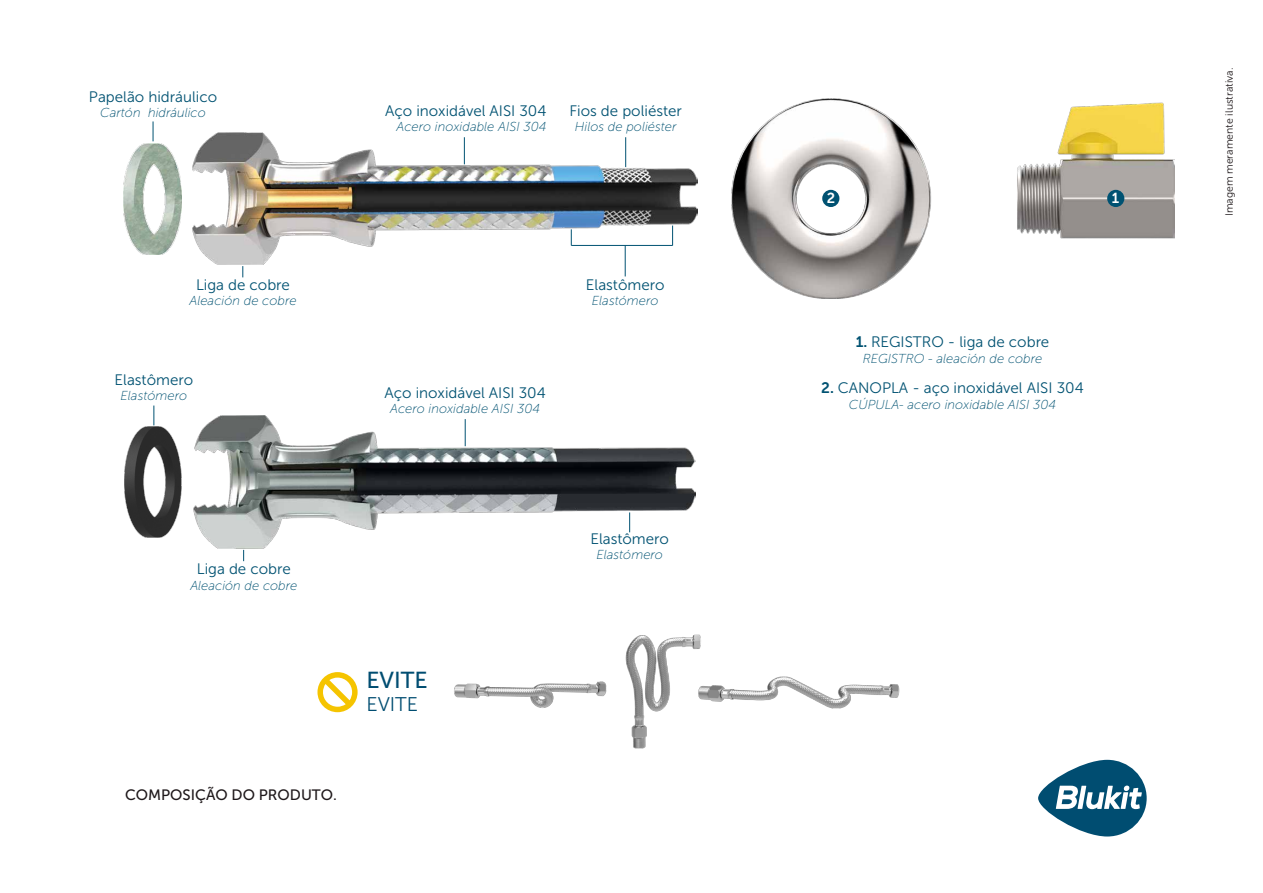
<style>
.page{position:relative;width:1263px;height:893px;background:#fff}
.page>*{position:absolute;margin:0;border:0;box-sizing:border-box;transform-origin:0 0}
.t1{font:23.1px "Museo Sans 500";color:#004d71}
.t2{font:19.8px "Museo Sans 300";color:#004d71}
.t3{font:15.15px "Museo Sans 300";color:#005272}
.t4{font:15px "Museo Sans 500";color:#1e181a}
.t5{font:14.55px "Museo Sans 700";color:#fff}
.t6{font:italic 13.05px "Museo Sans 100";color:#005272}
.t7{font:10.5px "Museo Sans 300";color:#1e181a}
.s1{font-family:"Museo Sans 700"}
</style>
<div class="page">
<svg style="left:1038px;top:760px;width:109px;height:76px"></svg>
<svg style="left:317px;top:672px;width:41px;height:40px"></svg>
<img style="left:706px;top:676px;width:194px;height:33px">
<img style="left:454px;top:681px;width:153px;height:27px">
<img style="left:625px;top:634px;width:81px;height:115px">
<img style="left:193px;top:416px;width:502px;height:132px">
<svg style="left:629px;top:512px;width:1px;height:20px"></svg>
<svg style="left:153px;top:406px;width:1px;height:19px"></svg>
<img style="left:124px;top:427px;width:58px;height:110px">
<svg style="left:465px;top:419px;width:1px;height:27px"></svg>
<img style="left:192px;top:133px;width:506px;height:132px">
<svg style="left:464px;top:137px;width:1px;height:27px"></svg>
<hr style="left:625px;top:137px;width:1px;height:30px;background:#005272">
<svg style="left:571px;top:229px;width:1px;height:16px"></svg>
<svg style="left:672px;top:226px;width:1px;height:19px"></svg>
<svg style="left:153px;top:121px;width:1px;height:20px"></svg>
<img style="left:123px;top:144px;width:58px;height:110px">
<hr style="left:571px;top:245px;width:102px;height:1px;background:#005272">
<hr style="left:625px;top:245px;width:1px;height:31px;background:#005272">
<img style="left:731px;top:99px;width:443px;height:199px">
<div style="left:822px;top:190px;width:17px;height:17px;background:#005272;border-radius:50%"></div>
<div style="left:1107px;top:190px;width:17px;height:17px;background:#005272;border-radius:50%"></div>
<p class="t3" style="left:89px;top:89px;width:130px">Papelão hidráulico</p>
<p class="t6" style="left:100px;top:106px;width:107px">Cartón hidráulico</p>
<p class="t3" style="left:385px;top:103px;width:163px">Aço inoxidável AISI 304</p>
<p class="t6" style="left:397px;top:120px;width:151px">Acero inoxidable AISI 304</p>
<p class="t3" style="left:569px;top:103px;width:114px">Fios de poliéster</p>
<p class="t6" style="left:575px;top:120px;width:103px">Hilos de poliéster</p>
<p class="t3" style="left:196px;top:276px;width:95px">Liga de cobre</p>
<p class="t6" style="left:189px;top:294px;width:109px">Aleación de cobre</p>
<p class="t3" style="left:115px;top:372px;width:80px">Elastômero</p>
<p class="t6" style="left:121px;top:389px;width:68px">Elastómero</p>
<p class="t3" style="left:385px;top:385px;width:163px">Aço inoxidável AISI 304</p>
<p class="t6" style="left:390px;top:402px;width:151px">Acero inoxidable AISI 304</p>
<p class="t3" style="left:586px;top:276px;width:80px">Elastômero</p>
<p class="t6" style="left:592px;top:294px;width:68px">Elastómero</p>
<p class="t3" style="left:197px;top:561px;width:95px">Liga de cobre</p>
<p class="t6" style="left:190px;top:578px;width:109px">Aleación de cobre</p>
<p class="t4" style="left:125px;top:786px;width:213px">COMPOSIÇÃO DO PRODUTO.</p>
<h1 class="t1" style="left:366px;top:668px;width:63px">EVITE</h1>
<h2 class="t2" style="left:366px;top:694px;width:53px">EVITE</h2>
<p class="t3" style="left:590px;top:531px;width:80px">Elastômero</p>
<p class="t6" style="left:596px;top:548px;width:68px">Elastómero</p>
<p class="t5" style="left:827px;top:190px;width:10px">2</p>
<p class="t5" style="left:1112px;top:190px;width:9px">1</p>
<p class="t3" style="left:856px;top:333px;width:195px"><span class="s1">1.</span> REGISTRO - liga de cobre</p>
<p class="t6" style="left:863px;top:351px;width:181px">REGISTRO - aleación de cobre</p>
<p class="t3" style="left:821px;top:380px;width:264px"><span class="s1">2.</span> CANOPLA - aço inoxidável AISI 304</p>
<p class="t6" style="left:849px;top:398px;width:209px">CÚPULA- acero inoxidable AISI 304</p>
<p class="t7" style="left:1223px;top:216px;width:150px;rotate:-90deg">Imagem meramente ilustrativa.</p>
</div>
